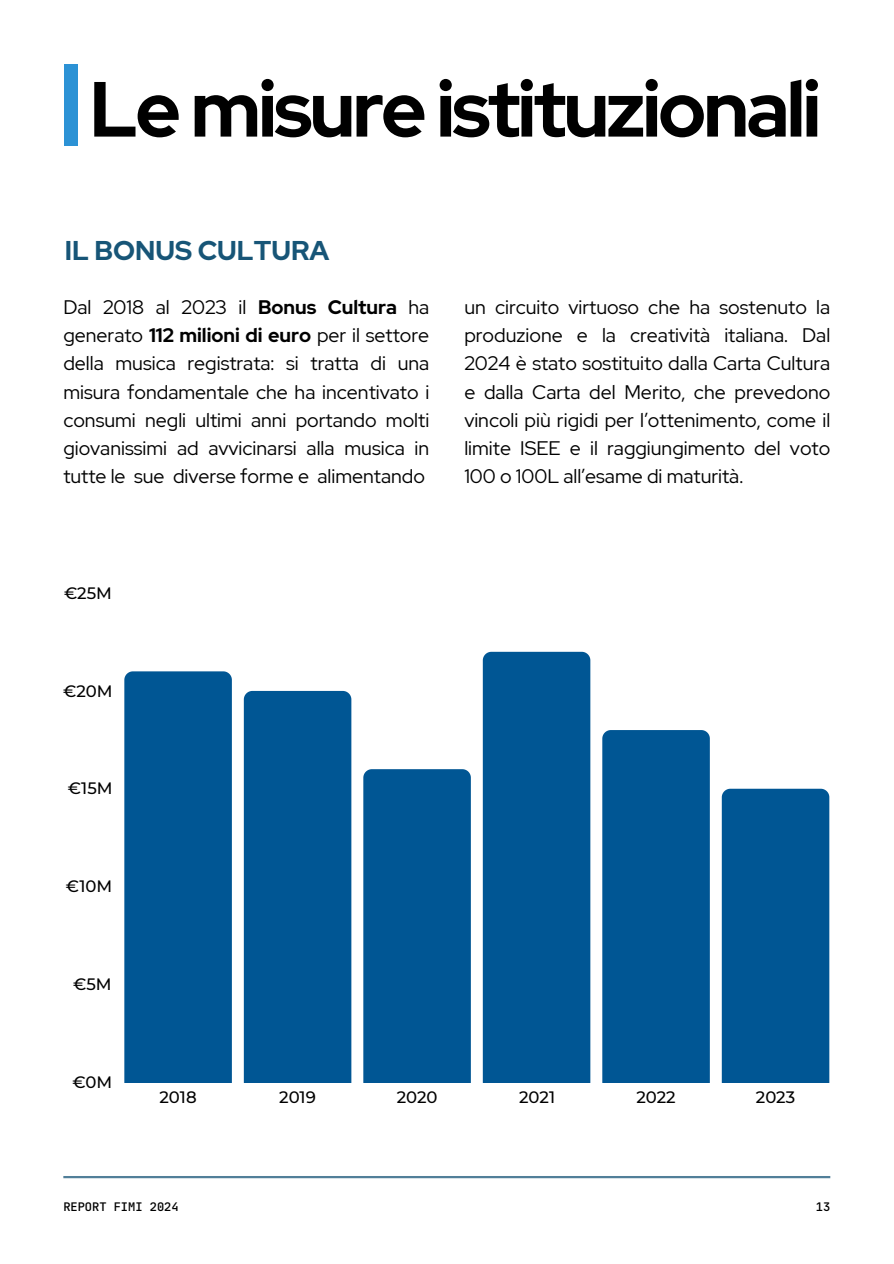
<style>
.page{position:relative;width:894px;height:1264px;background:#fff}
.page>*{position:absolute;margin:0;border:0;box-sizing:border-box;transform-origin:0 0}
.t1{font:700 78px "Red Hat Display";letter-spacing:-.04em;color:#000}
.t2{font:700 27px "Red Hat Display";color:#175577}
.t3{font:19.5px/28.2px "Red Hat Display";color:#000;text-align:justify}
.t4{font:500 16.5px "Montserrat";color:#000}
.t5{font:500 12px "Jet Brains Mono";color:#000}
.s1{font-weight:700}
</style>
<div class="page">
<div style="left:124px;top:671px;width:108px;height:411px;background:#005694"></div>
<div style="left:244px;top:691px;width:107px;height:391px;background:#005694"></div>
<div style="left:363px;top:769px;width:107px;height:313px;background:#005694"></div>
<div style="left:482px;top:651px;width:108px;height:431px;background:#005694"></div>
<div style="left:602px;top:730px;width:107px;height:352px;background:#005694"></div>
<div style="left:721px;top:788px;width:108px;height:294px;background:#005694"></div>
<div style="left:64px;top:64px;width:14px;height:81px;background:#2c92d5"></div>
<hr style="left:63px;top:1175px;width:767px;height:3px;background:#175577">
<h1 class="t1" style="left:89px;top:57px;width:733px">Le misure istituzionali</h1>
<h2 class="t2" style="left:65px;top:233px;width:266px">IL BONUS CULTURA</h2>
<p class="t3" style="left:63px;top:293px;width:367px">Dal 2018 al 2023 il <span class="s1">Bonus Cultura</span> ha generato <span class="s1">112 milioni di euro</span> per il settore della musica registrata: si tratta di una misura fondamentale che ha incentivato i consumi negli ultimi anni portando molti giovanissimi ad avvicinarsi alla musica in tutte le sue diverse forme e alimentando</p>
<p class="t3" style="left:464px;top:293px;width:367px">un circuito virtuoso che ha sostenuto la produzione e la creatività italiana. Dal 2024 è stato sostituito dalla Carta Cultura e dalla Carta del Merito, che prevedono vincoli più rigidi per l’ottenimento, come il limite ISEE e il raggiungimento del voto 100 o 100L all’esame di maturità.</p>
<p class="t4" style="left:64px;top:582px;width:49px">€25M</p>
<p class="t4" style="left:63px;top:680px;width:51px">€20M</p>
<p class="t4" style="left:68px;top:778px;width:46px">€15M</p>
<p class="t4" style="left:66px;top:876px;width:48px">€10M</p>
<p class="t4" style="left:73px;top:974px;width:40px">€5M</p>
<p class="t4" style="left:73px;top:1071px;width:41px">€0M</p>
<p class="t4" style="left:159px;top:1086px;width:39px">2018</p>
<p class="t4" style="left:279px;top:1086px;width:38px">2019</p>
<p class="t4" style="left:396px;top:1086px;width:42px">2020</p>
<p class="t4" style="left:519px;top:1086px;width:37px">2021</p>
<p class="t4" style="left:636px;top:1086px;width:41px">2022</p>
<p class="t4" style="left:755px;top:1086px;width:41px">2023</p>
<p class="t5" style="left:63px;top:1198px;width:117px">REPORT FIMI 2024</p>
<p class="t5" style="left:815px;top:1198px;width:16px">13</p>
</div>
